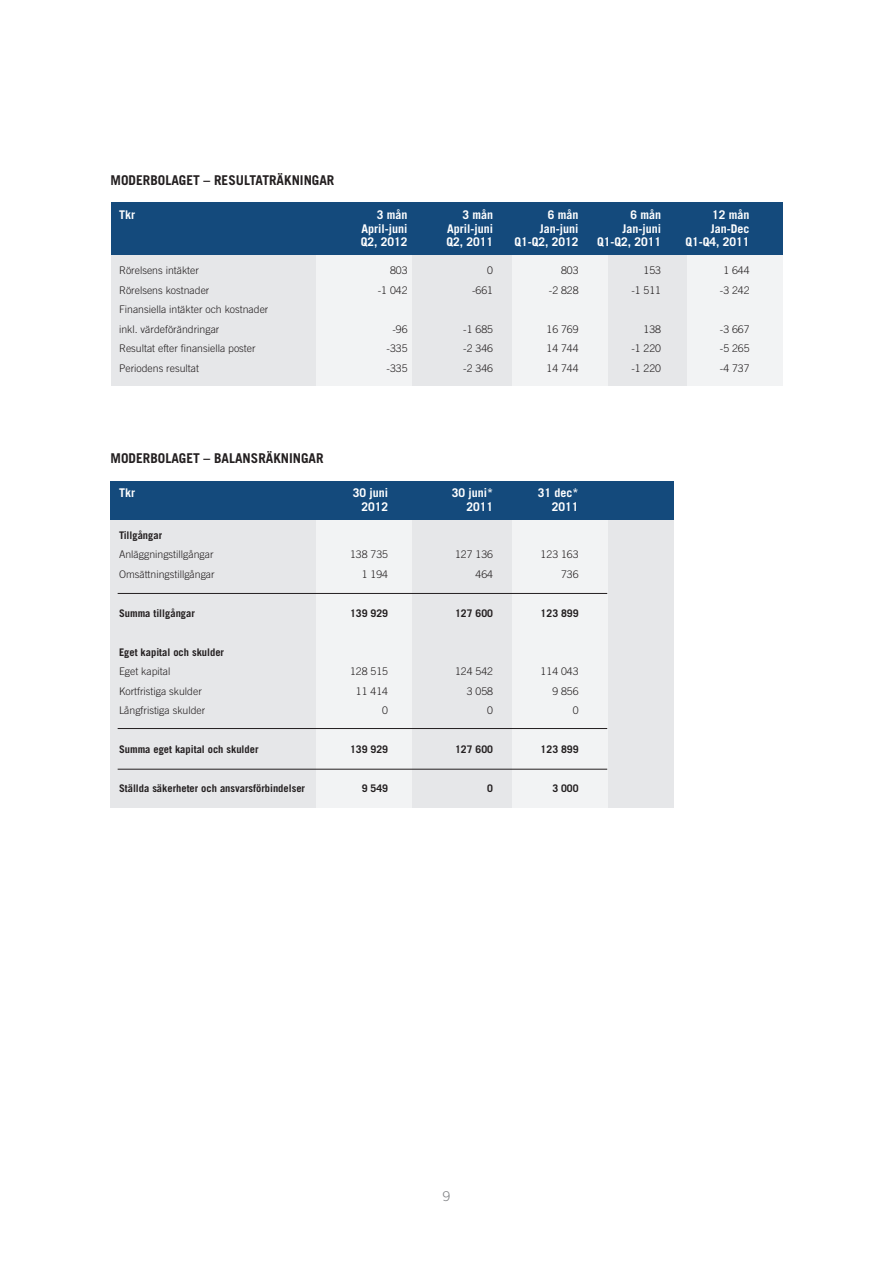
<style>
.page{position:relative;width:893px;height:1263px;background:#fff}
.page>*{position:absolute;margin:0;border:0;box-sizing:border-box;transform-origin:0 0}
.Rubrik_1{font:700 13.5px "Trade Gothic";color:#231f20}
.t1{font:300 13.5px "Trade Gothic";color:#808285}
.Bröd1{font:700 12px "Trade Gothic";color:#fff}
.Bröd1-2{font:300 10.5px/19.5px "Trade Gothic";color:#231f20}
.Bröd1-3{font:700 10.5px "Trade Gothic";color:#231f20}
</style>
<div class="page">
<div style="left:111px;top:218px;width:671px;height:168px;background:#e6e7e9"></div>
<div style="left:687px;top:252px;width:95px;height:134px;background:#f2f3f4"></div>
<div style="left:317px;top:252px;width:95px;height:134px;background:#f2f3f4"></div>
<div style="left:512px;top:252px;width:95px;height:134px;background:#f2f3f4"></div>
<div style="left:111px;top:202px;width:671px;height:52px;background:#144a7c"></div>
<div style="left:111px;top:497px;width:563px;height:310px;background:#e6e7e9"></div>
<div style="left:317px;top:519px;width:95px;height:288px;background:#f2f3f4"></div>
<div style="left:512px;top:519px;width:95px;height:288px;background:#f2f3f4"></div>
<div style="left:111px;top:481px;width:563px;height:39px;background:#144a7c"></div>
<hr style="left:118px;top:593px;width:489px;height:1px;background:#231f20">
<hr style="left:118px;top:728px;width:489px;height:1px;background:#231f20">
<hr style="left:118px;top:769px;width:489px;height:1px;background:#231f20">
<p class="Rubrik_1" style="left:111px;top:172px;width:225px">MODERBOLAGET – RESULTATRÄKNINGAR</p>
<p class="Bröd1" style="left:119px;top:207px;width:17px">Tkr</p>
<p class="Bröd1" style="left:377px;top:207px;width:32px">3 mån</p>
<p class="Bröd1" style="left:462px;top:207px;width:32px">3 mån</p>
<p class="Bröd1" style="left:548px;top:207px;width:32px">6 mån</p>
<p class="Bröd1" style="left:630px;top:207px;width:32px">6 mån</p>
<p class="Bröd1" style="left:712px;top:207px;width:39px">12 mån</p>
<p class="Bröd1" style="left:362px;top:221px;width:48px">April-juni</p>
<p class="Bröd1" style="left:447px;top:221px;width:48px">April-juni</p>
<p class="Bröd1" style="left:540px;top:221px;width:40px">Jan-juni</p>
<p class="Bröd1" style="left:622px;top:221px;width:40px">Jan-juni</p>
<p class="Bröd1" style="left:711px;top:221px;width:40px">Jan-Dec</p>
<p class="Bröd1" style="left:361px;top:234px;width:48px">Q2, 2012</p>
<p class="Bröd1" style="left:446px;top:234px;width:48px">Q2, 2011</p>
<p class="Bröd1" style="left:515px;top:234px;width:66px">Q1-Q2, 2012</p>
<p class="Bröd1" style="left:597px;top:234px;width:66px">Q1-Q2, 2011</p>
<p class="Bröd1" style="left:686px;top:234px;width:66px">Q1-Q4, 2011</p>
<p class="Bröd1-2" style="left:119px;top:260px;width:81px">Rörelsens intäkter</p>
<p class="Bröd1-2" style="left:390px;top:260px;width:19px">803</p>
<p class="Bröd1-2" style="left:487px;top:260px;width:7px">0</p>
<p class="Bröd1-2" style="left:561px;top:260px;width:19px">803</p>
<p class="Bröd1-2" style="left:644px;top:260px;width:19px">153</p>
<p class="Bröd1-2" style="left:723px;top:260px;width:28px">1 644</p>
<p class="Bröd1-2" style="left:119px;top:280px;width:92px">Rörelsens kostnader</p>
<p class="Bröd1-2" style="left:378px;top:280px;width:31px">-1 042</p>
<p class="Bröd1-2" style="left:472px;top:280px;width:23px">-661</p>
<p class="Bröd1-2" style="left:549px;top:280px;width:31px">-2 828</p>
<p class="Bröd1-2" style="left:631px;top:280px;width:31px">-1 511</p>
<p class="Bröd1-2" style="left:720px;top:280px;width:31px">-3 242</p>
<p class="Bröd1-2" style="left:119px;top:299px;width:151px">Finansiella intäkter och kostnader inkl. värdeförändringar</p>
<p class="Bröd1-2" style="left:392px;top:319px;width:17px">-96</p>
<p class="Bröd1-2" style="left:463px;top:319px;width:31px">-1 685</p>
<p class="Bröd1-2" style="left:546px;top:319px;width:34px">16 769</p>
<p class="Bröd1-2" style="left:644px;top:319px;width:19px">138</p>
<p class="Bröd1-2" style="left:720px;top:319px;width:31px">-3 667</p>
<p class="Bröd1-2" style="left:119px;top:338px;width:138px">Resultat efter finansiella poster</p>
<p class="Bröd1-2" style="left:387px;top:338px;width:23px">-335</p>
<p class="Bröd1-2" style="left:463px;top:338px;width:31px">-2 346</p>
<p class="Bröd1-2" style="left:546px;top:338px;width:34px">14 744</p>
<p class="Bröd1-2" style="left:631px;top:338px;width:31px">-1 220</p>
<p class="Bröd1-2" style="left:720px;top:338px;width:31px">-5 265</p>
<p class="Bröd1-2" style="left:119px;top:358px;width:81px">Periodens resultat</p>
<p class="Bröd1-2" style="left:387px;top:358px;width:23px">-335</p>
<p class="Bröd1-2" style="left:463px;top:358px;width:31px">-2 346</p>
<p class="Bröd1-2" style="left:546px;top:358px;width:34px">14 744</p>
<p class="Bröd1-2" style="left:631px;top:358px;width:31px">-1 220</p>
<p class="Bröd1-2" style="left:720px;top:358px;width:31px">-4 737</p>
<p class="Rubrik_1" style="left:111px;top:450px;width:215px">MODERBOLAGET – BALANSRÄKNINGAR</p>
<p class="Bröd1" style="left:119px;top:486px;width:17px">Tkr</p>
<p class="Bröd1" style="left:353px;top:486px;width:37px">30 juni</p>
<p class="Bröd1" style="left:452px;top:486px;width:43px">30 juni*</p>
<p class="Bröd1" style="left:538px;top:486px;width:42px">31 dec*</p>
<p class="Bröd1" style="left:361px;top:499px;width:28px">2012</p>
<p class="Bröd1" style="left:466px;top:499px;width:28px">2011</p>
<p class="Bröd1" style="left:552px;top:499px;width:28px">2011</p>
<p class="Bröd1-3" style="left:119px;top:529px;width:45px">Tillgångar</p>
<p class="Bröd1-2" style="left:119px;top:545px;width:96px">Anläggningstillgångar</p>
<p class="Bröd1-2" style="left:350px;top:545px;width:39px">138 735</p>
<p class="Bröd1-2" style="left:455px;top:545px;width:39px">127 136</p>
<p class="Bröd1-2" style="left:541px;top:545px;width:39px">123 163</p>
<p class="Bröd1-2" style="left:119px;top:564px;width:97px">Omsättningstillgångar</p>
<p class="Bröd1-2" style="left:362px;top:564px;width:28px">1 194</p>
<p class="Bröd1-2" style="left:476px;top:564px;width:19px">464</p>
<p class="Bröd1-2" style="left:561px;top:564px;width:19px">736</p>
<p class="Bröd1-3" style="left:119px;top:607px;width:77px">Summa tillgångar</p>
<p class="Bröd1-3" style="left:350px;top:607px;width:39px">139 929</p>
<p class="Bröd1-3" style="left:455px;top:607px;width:39px">127 600</p>
<p class="Bröd1-3" style="left:541px;top:607px;width:39px">123 899</p>
<p class="Bröd1-3" style="left:119px;top:646px;width:107px">Eget kapital och skulder</p>
<p class="Bröd1-2" style="left:119px;top:662px;width:53px">Eget kapital</p>
<p class="Bröd1-2" style="left:350px;top:662px;width:39px">128 515</p>
<p class="Bröd1-2" style="left:455px;top:662px;width:39px">124 542</p>
<p class="Bröd1-2" style="left:541px;top:662px;width:39px">114 043</p>
<p class="Bröd1-2" style="left:119px;top:681px;width:84px">Kortfristiga skulder</p>
<p class="Bröd1-2" style="left:356px;top:681px;width:34px">11 414</p>
<p class="Bröd1-2" style="left:467px;top:681px;width:28px">3 058</p>
<p class="Bröd1-2" style="left:552px;top:681px;width:28px">9 856</p>
<p class="Bröd1-2" style="left:119px;top:701px;width:88px">Långfristiga skulder</p>
<p class="Bröd1-2" style="left:382px;top:701px;width:7px">0</p>
<p class="Bröd1-2" style="left:487px;top:701px;width:7px">0</p>
<p class="Bröd1-2" style="left:573px;top:701px;width:7px">0</p>
<p class="Bröd1-3" style="left:119px;top:743px;width:141px">Summa eget kapital och skulder</p>
<p class="Bröd1-3" style="left:350px;top:743px;width:39px">139 929</p>
<p class="Bröd1-3" style="left:455px;top:743px;width:39px">127 600</p>
<p class="Bröd1-3" style="left:541px;top:743px;width:39px">123 899</p>
<p class="Bröd1-3" style="left:119px;top:782px;width:188px">Ställda säkerheter och ansvarsförbindelser</p>
<p class="Bröd1-3" style="left:362px;top:782px;width:28px">9 549</p>
<p class="Bröd1-3" style="left:487px;top:782px;width:7px">0</p>
<p class="Bröd1-3" style="left:552px;top:782px;width:28px">3 000</p>
<p class="t1" style="left:443px;top:1188px;width:9px">9</p>
</div>
